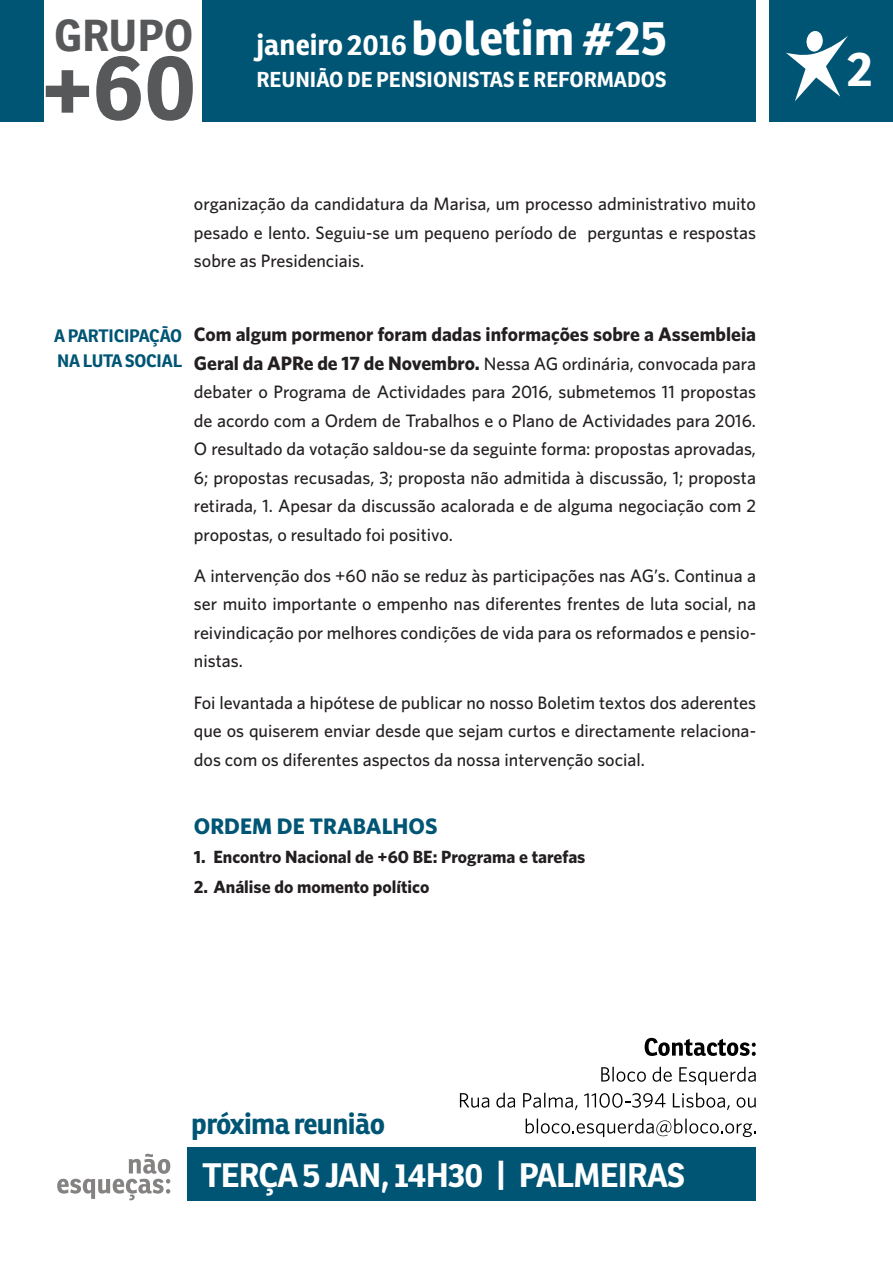
<style>
.page{position:relative;width:893px;height:1263px;background:#fff}
.page>*{position:absolute;margin:0;border:0;box-sizing:border-box;transform-origin:0 0}
.mais_um_intertitulo{font:700 91.5px "Ronnia";color:#57585a}
.mais_um_intertitulo-2{font:700 48px "Ronnia";color:#fff}
.mais_um_intertitulo-3{font:700 43.5px "Ronnia";color:#57585a}
.mais_um_intertitulo-4{font:700 33px "Ronnia";letter-spacing:-.02em;color:#fff}
.mais_um_intertitulo-5{font:700 28.5px "Ronnia";color:#fff}
.mais_um_intertitulo-6{font:700 28.5px "Ronnia";letter-spacing:-.02em;color:#005574}
.mais_um_intertitulo-7{font:700 22.5px "Whitney";color:#005574}
.mais_um_intertitulo-8{font:700 21px "Ronnia";color:#fff}
.mais_um_intertitulo-9{font:700 19.5px "Whitney";color:#231f20}
.mais_um_intertitulo-10{font:500 18px/28.5px "Whitney";color:#231f20;text-align:justify}
.mais_um_intertitulo-11{font:700 17.7px "Whitney";color:#231f20}
.mais_um_intertitulo-12{font:700 17.55px/25.5px "Ronnia";letter-spacing:-.01em;color:#005574}
.s1{font-size:48px}
.s2{font-weight:700;font-size:19.5px}
</style>
<div class="page">
<svg style="left:526px;top:1118px;width:230px;height:19px"></svg>
<svg style="left:460px;top:1093px;width:29px;height:15px"></svg>
<svg style="left:496px;top:1092px;width:19px;height:16px"></svg>
<svg style="left:523px;top:1092px;width:55px;height:18px"></svg>
<svg style="left:584px;top:1093px;width:82px;height:15px"></svg>
<svg style="left:673px;top:1092px;width:57px;height:18px"></svg>
<svg style="left:737px;top:1097px;width:19px;height:11px"></svg>
<svg style="left:601px;top:1067px;width:45px;height:15px"></svg>
<svg style="left:653px;top:1067px;width:19px;height:15px"></svg>
<svg style="left:679px;top:1067px;width:77px;height:18px"></svg>
<svg style="left:645px;top:1038px;width:111px;height:18px"></svg>
<div style="left:188px;top:1148px;width:568px;height:53px;background:#005574"></div>
<svg style="left:57px;top:1154px;width:113px;height:46px"></svg>
<div style="left:770px;top:0;width:123px;height:122px;background:#005574"></div>
<div style="left:0;top:0;width:44px;height:122px;background:#005574"></div>
<div style="left:202px;top:0;width:554px;height:122px;background:#005574"></div>
<svg style="left:786px;top:31px;width:62px;height:70px"></svg>
<p class="mais_um_intertitulo-5" style="left:256px;top:27px;width:413px">janeiro 2016<span class="s1">boletim #25</span></p>
<p class="mais_um_intertitulo-8" style="left:256px;top:66px;width:412px">REUNIÃO DE PENSIONISTAS E REFORMADOS</p>
<p class="mais_um_intertitulo-3" style="left:54px;top:8px;width:141px">GRUPO</p>
<p class="mais_um_intertitulo" style="left:43px;top:29px;width:154px">+60</p>
<p class="mais_um_intertitulo-2" style="left:847px;top:39px;width:27px">2</p>
<p class="mais_um_intertitulo-10" style="left:194px;top:189px;width:564px">organização da candidatura da Marisa, um processo administrativo muito pesado e lento. Seguiu-se um pequeno período de perguntas e respostas sobre as Presidenciais.</p>
<p class="mais_um_intertitulo-12" style="left:54px;top:323px;width:130px">A PARTICIPAÇÃO<br>NA LUTA SOCIAL</p>
<p class="mais_um_intertitulo-9" style="left:194px;top:321px;width:564px">Com algum pormenor foram dadas informações sobre a Assembleia</p>
<p class="mais_um_intertitulo-10" style="left:194px;top:349px;width:564px"><span class="s2">Geral da APRe de 17 de Novembro.</span> Nessa AG ordinária, convocada para debater o Programa de Actividades para 2016, submetemos 11 propostas de acordo com a Ordem de Trabalhos e o Plano de Actividades para 2016.<br>O resultado da votação saldou-se da seguinte forma: propostas aprovadas, 6; propostas recusadas, 3; proposta não admitida à discussão, 1; proposta retirada, 1. Apesar da discussão acalorada e de alguma negociação com 2 propostas, o resultado foi positivo.</p>
<p class="mais_um_intertitulo-10" style="left:194px;top:561px;width:564px">A intervenção dos +60 não se reduz às participações nas AG’s. Continua a ser muito importante o empenho nas diferentes frentes de luta social, na reivindicação por melhores condições de vida para os reformados e pensio&shy;nistas.</p>
<p class="mais_um_intertitulo-10" style="left:194px;top:688px;width:564px">Foi levantada a hipótese de publicar no nosso Boletim textos dos aderentes que os quiserem enviar desde que sejam curtos e directamente relaciona&shy;dos com os diferentes aspectos da nossa intervenção social.</p>
<p class="mais_um_intertitulo-7" style="left:194px;top:811px;width:245px">ORDEM DE TRABALHOS</p>
<p class="mais_um_intertitulo-11" style="left:194px;top:845px;width:393px">1. Encontro Nacional de +60 BE: Programa e tarefas</p>
<p class="mais_um_intertitulo-11" style="left:194px;top:875px;width:237px">2. Análise do momento político</p>
<p class="mais_um_intertitulo-6" style="left:191px;top:1106px;width:196px">próxima reunião</p>
<p class="mais_um_intertitulo-4" style="left:202px;top:1154px;width:484px">TERÇA 5 JAN, 14H30 | PALMEIRAS</p>
</div>
